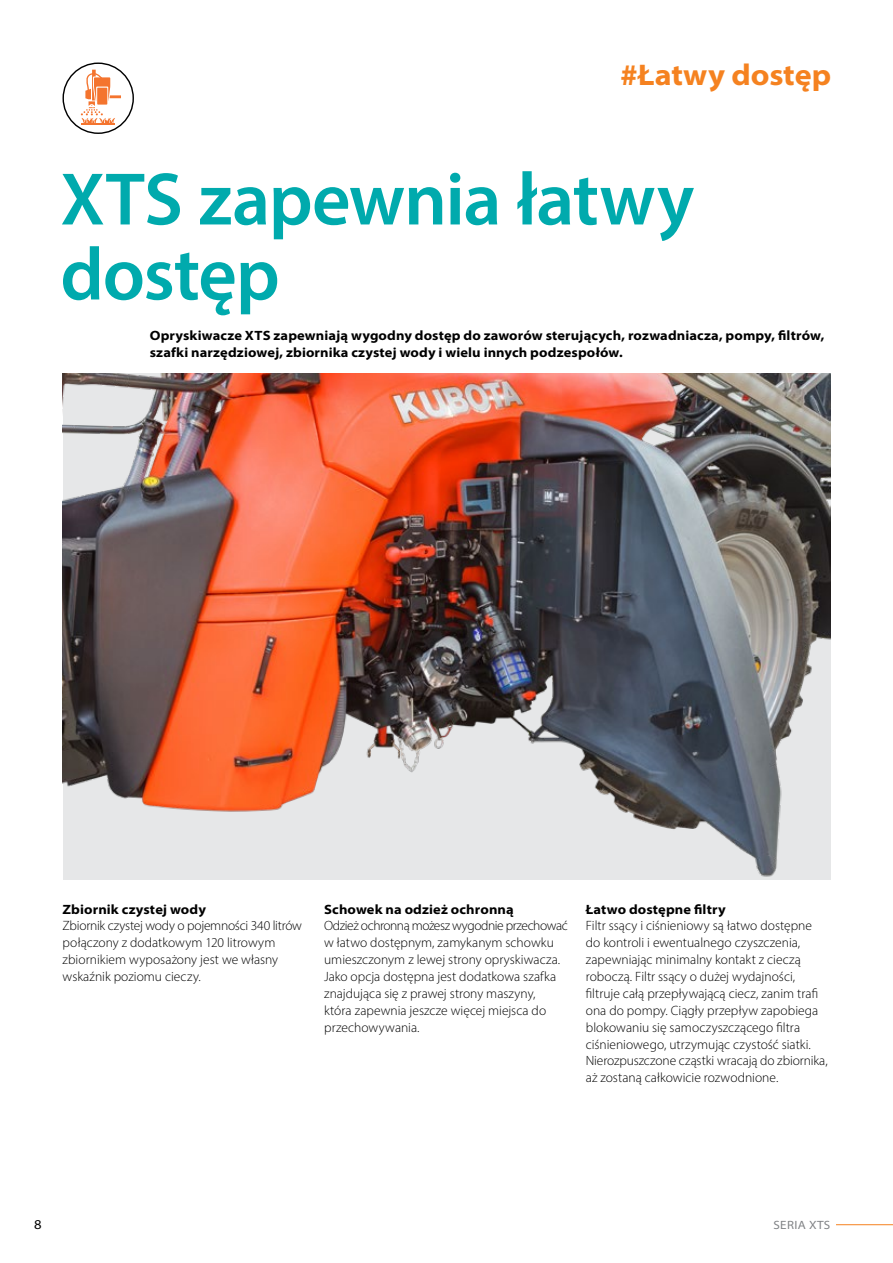
<style>
.page{position:relative;width:893px;height:1263px;background:#fff}
.page>*{position:absolute;margin:0;border:0;box-sizing:border-box;transform-origin:0 0}
.t1{font:600 75px/75px "Myriad Pro";letter-spacing:-.015em;color:#00aaad}
.t2{font:700 semi-expanded 30px "Myriad Pro";letter-spacing:-.005em;color:#f58220}
.t3{font:300 13.5px/16.8px "Myriad Pro";color:#000}
.t4{font:700 semi-expanded 13.5px/16.8px "Myriad Pro";letter-spacing:.01em;color:#000}
.t5{font:semi-expanded 13.5px "Myriad Pro";color:#000}
.t6{font:semi-expanded 12px "Myriad Pro";letter-spacing:.03em;color:#808285}
</style>
<div class="page">
<hr style="left:836px;top:1224px;width:57px;height:1px;background:#f58220">
<div style="left:63px;top:63px;width:71px;height:71px;border:1px solid #000;border-radius:50%"></div>
<hr style="left:81px;top:123px;width:34px;height:1px;background:#f4742e">
<svg style="left:81px;top:70px;width:40px;height:53px"></svg>
<img style="left:63px;top:373px;width:767px;height:507px">
<h2 class="t2" style="left:620px;top:55px;width:213px">#Łatwy dostęp</h2>
<h1 class="t1" style="left:60px;top:160px;width:635px">XTS zapewnia łatwy dostęp</h1>
<p class="t4" style="left:150px;top:326px;width:676px">Opryskiwacze XTS zapewniają wygodny dostęp do zaworów sterujących, rozwadniacza, pompy, filtrów, szafki narzędziowej, zbiornika czystej wody i wielu innych podzespołów.</p>
<p class="t4" style="left:63px;top:900px;width:145px">Zbiornik czystej wody</p>
<p class="t3" style="left:63px;top:917px;width:241px">Zbiornik czystej wody o pojemności 340 litrów połączony z dodatkowym 120 litrowym zbiornikiem wyposażony jest we własny wskaźnik poziomu cieczy.</p>
<p class="t4" style="left:324px;top:900px;width:191px">Schowek na odzież ochronną</p>
<p class="t3" style="left:324px;top:917px;width:245px">Odzież ochronną możesz wygodnie przechować w łatwo dostępnym, zamykanym schowku umieszczonym z lewej strony opryskiwacza.<br>Jako opcja dostępna jest dodatkowa szafka znajdująca się z prawej strony maszyny,<br>która zapewnia jeszcze więcej miejsca do przechowywania.</p>
<p class="t4" style="left:586px;top:900px;width:141px">Łatwo dostępne filtry</p>
<p class="t3" style="left:586px;top:917px;width:243px">Filtr ssący i ciśnieniowy są łatwo dostępne do kontroli i ewentualnego czyszczenia, zapewniając minimalny kontakt z cieczą roboczą. Filtr ssący o dużej wydajności, filtruje całą przepływającą ciecz, zanim trafi ona do pompy. Ciągły przepływ zapobiega blokowaniu się samoczyszczącego filtra ciśnieniowego, utrzymując czystość siatki.<br>Nierozpuszczone cząstki wracają do zbiornika, aż zostaną całkowicie rozwodnione.</p>
<p class="t5" style="left:34px;top:1216px;width:9px">8</p>
<p class="t6" style="left:773px;top:1217px;width:58px">SERIA XTS</p>
</div>
